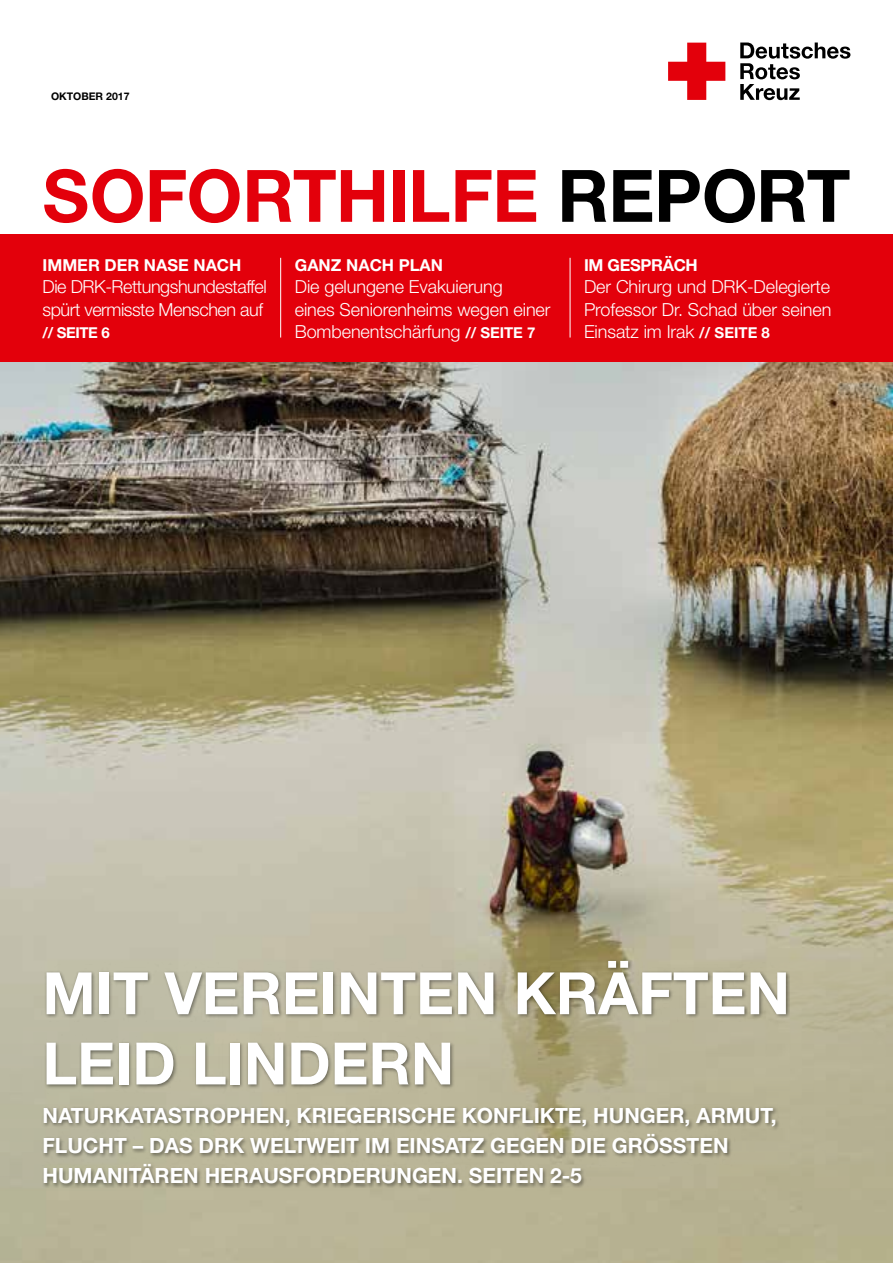
<style>
.page{position:relative;width:893px;height:1263px;background:#fff}
.page>*{position:absolute;margin:0;border:0;box-sizing:border-box;transform-origin:0 0}
.t1{font:700 72.45px "Helvetica Neue LT Std";letter-spacing:-.01em;color:#e3000b}
.t2{font:700 58.5px/70.2px "Helvetica Neue LT Std";color:#fff}
.t3{font:700 21px/30px "Helvetica Neue LT Std";color:#fff}
.t4{font:300 18px/22.5px "Helvetica Neue LT Std";letter-spacing:-.005em;color:#fff;text-align:justify}
.t5{font:300 18px/22.5px "Helvetica Neue LT Std";letter-spacing:-.025em;color:#fff}
.t6{font:700 16.5px "Helvetica Neue LT Std";color:#fff}
.t7{font:700 16.5px "Helvetica Neue LT Std";letter-spacing:-.02em;color:#fff}
.t8{font:700 15px "Helvetica Neue LT Std";letter-spacing:-.025em;color:#fff}
.t9{font:700 10.5px "Helvetica Neue LT Std";color:#000}
.s1{color:#000}
.s2{font-weight:700;font-size:15px}
</style>
<div class="page">
<img style="left:0;top:361px;width:893px;height:830px">
<div style="left:0;top:234px;width:893px;height:127px;background:#e3000b"></div>
<svg style="left:668px;top:43px;width:57px;height:57px"></svg>
<svg style="left:740px;top:43px;width:110px;height:57px"></svg>
<hr style="left:280px;top:258px;width:1px;height:80px;background:#fff">
<hr style="left:570px;top:258px;width:1px;height:80px;background:#fff">
<div style="left:42px;top:958px;width:748px;height:230px;background:#000;opacity:.45"></div>
<p class="t9" style="left:51px;top:90px;width:80px">OKTOBER 2017</p>
<h1 class="t1" style="left:43px;top:151px;width:809px">SOFORTHILFE <span class="s1">REPORT</span></h1>
<p class="t6" style="left:43px;top:255px;width:200px">IMMER DER NASE NACH</p>
<p class="t5" style="left:43px;top:275px;width:226px">Die DRK-Rettungshundestaffel spürt vermisste Menschen auf</p>
<p class="t8" style="left:43px;top:324px;width:69px">// SEITE 6</p>
<p class="t7" style="left:584px;top:255px;width:115px">IM GESPRÄCH</p>
<p class="t4" style="left:584px;top:275px;width:249px">Der Chirurg und DRK-Delegierte Professor Dr. Schad über seinen Einsatz im Irak <span class="s2">// SEITE 8</span></p>
<p class="t6" style="left:295px;top:255px;width:150px">GANZ NACH PLAN</p>
<p class="t4" style="left:295px;top:275px;width:257px;text-align:left">Die gelungene Evakuierung<br>eines Seniorenheims wegen einer<br>Bombenentschärfung <span class="s2">// SEITE 7</span></p>
<h2 class="t2" style="left:43px;top:957px;width:749px">MIT VEREINTEN KRÄFTEN<br>LEID LINDERN</h2>
<p class="t3" style="left:43px;top:1100px;width:736px">NATURKATASTROPHEN, KRIEGERISCHE KONFLIKTE, HUNGER, ARMUT,<br>FLUCHT – DAS DRK WELTWEIT IM EINSATZ GEGEN DIE GRÖSSTEN<br>HUMANITÄREN HERAUSFORDERUNGEN. SEITEN 2-5</p>
</div>
